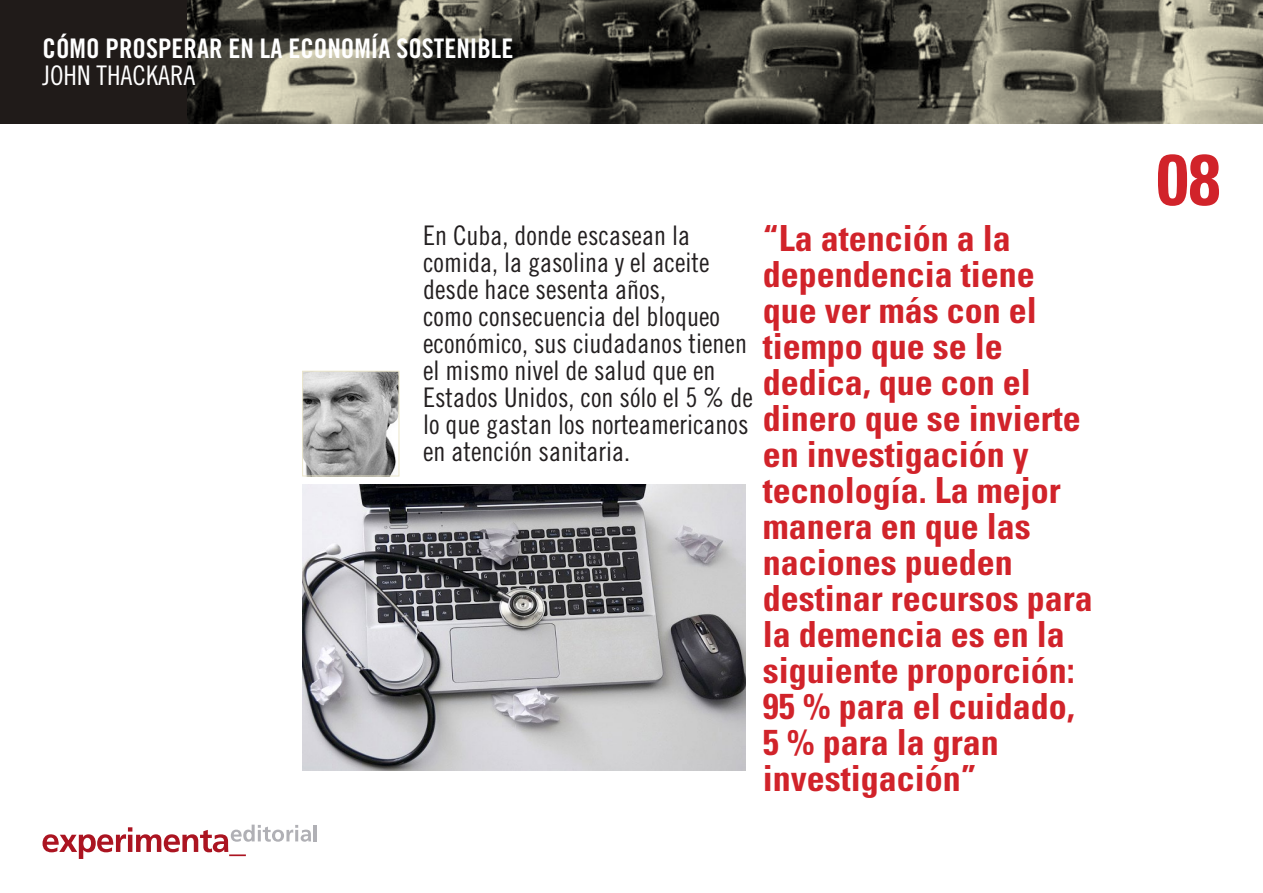
<style>
.page{position:relative;width:1263px;height:893px;background:#fff}
.page>*{position:absolute;margin:0;border:0;box-sizing:border-box;transform-origin:0 0}
.extracto{font:700 condensed 72px "Univers LT Std";color:#d1232a}
.extracto-2{font:700 condensed 36px/36px "Univers LT Std";color:#d1232a}
.Side{font:27px/27px "Trade Gothic LT Std Cn 18";color:#231f20}
.t1{font:27px "Trade Gothic LT Std Bd Cn 20";color:#fff}
.t2{font:27px "Trade Gothic LT Std Cn 18";color:#fff}
</style>
<div class="page">
<svg style="left:0;top:0;width:1263px;height:123px;background:#4e4c43"></svg>
<svg style="left:43px;top:825px;width:268px;height:34px"></svg>
<hr style="left:314px;top:825px;width:3px;height:16px;background:#b0b0b5">
<img style="left:302px;top:485px;width:443px;height:286px">
<img style="left:304px;top:373px;width:93px;height:101px">
<div style="left:302px;top:371px;width:97px;height:105px;border:1px solid #ebe6ca"></div>
<p class="t1" style="left:43px;top:32px;width:472px">CÓMO PROSPERAR EN LA ECONOMÍA SOSTENIBLE</p>
<p class="t2" style="left:43px;top:59px;width:154px">JOHN THACKARA</p>
<p class="Side" style="left:423px;top:221px;width:331px">En Cuba, donde escasean la comida, la gasolina y el aceite desde hace sesenta años,<br>como consecuencia del bloqueo económico, sus ciudadanos tienen el mismo nivel de salud que en<br>Estados Unidos, con sólo el 5 % de lo que gastan los norteamericanos en atención sanitaria.</p>
<p class="extracto-2" style="left:763px;top:220px;width:331px">“La atención a la dependencia tiene que ver más con el tiempo que se le dedica, que con el dinero que se invierte en investigación y tecnología. La mejor manera en que las naciones pueden destinar recursos para la demencia es en la siguiente proporción:<br>95 % para el cuidado,<br>5 % para la gran investigación”</p>
<p class="extracto" style="left:1156px;top:135px;width:65px">08</p>
</div>
